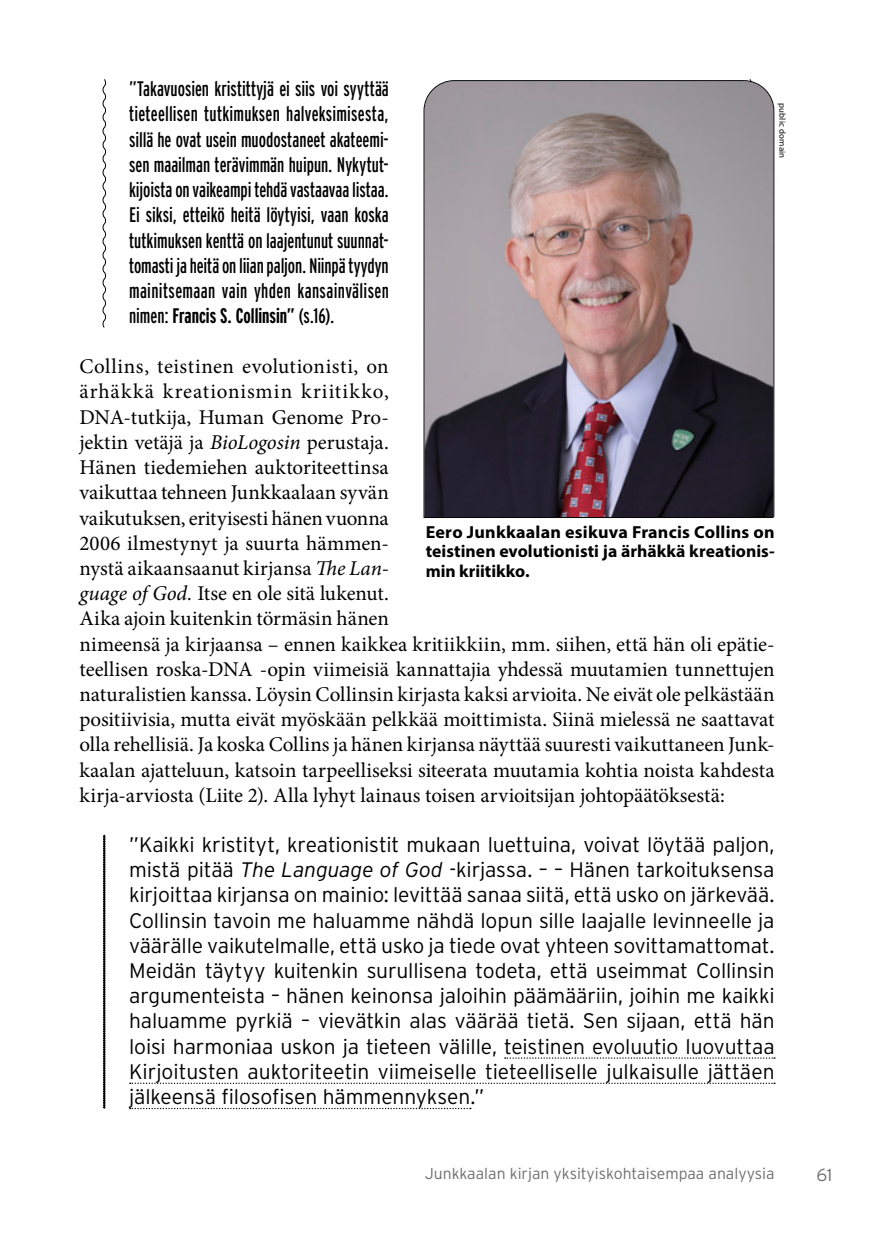
<style>
.page{position:relative;width:874px;height:1241px;background:#fff}
.page>*{position:absolute;margin:0;border:0;box-sizing:border-box;transform-origin:0 0}
.t1{font:21px/25.2px "Minion Pro";letter-spacing:.005em;color:#000}
.t2{font:300 21px/25.2px "Interstate";letter-spacing:-.005em;color:#000;text-align:justify}
.t3{font:21px/25.2px "Interstate Compressed";letter-spacing:.015em;color:#000;text-align:justify}
.t4{font:700 17.5px/19.2px "Myriad Pro";color:#000;text-align:justify}
.t5{font:300 17.5px "Interstate";color:#6e6e6e}
.t6{font:300 15.75px "Interstate";color:#6e6e6e}
.t7{font:8.75px "Myriad Pro";letter-spacing:.025em;color:#000}
.s1{font-weight:700}
.s2{font-style:italic}
</style>
<div class="page">
<svg style="left:102px;top:79px;width:4px;height:249px"></svg>
<svg style="left:103px;top:834px;width:2px;height:274px"></svg>
<svg style="left:504px;top:1057px;width:270px;height:1px"></svg>
<svg style="left:130px;top:1082px;width:644px;height:1px"></svg>
<svg style="left:130px;top:1107px;width:338px;height:1px"></svg>
<svg style="left:423px;top:80px;width:351px;height:438px;background:#83757a"></svg>
<p class="t3" style="left:129px;top:76px;width:261px">”Takavuosien kristittyjä ei siis voi syyttää tieteellisen tutkimuksen halveksimisesta, sillä he ovat usein muodostaneet akateemi&shy;sen maailman terävimmän huipun. Nykytut&shy;kijoista on vaikeampi tehdä vastaavaa listaa.<br>Ei siksi, etteikö heitä löytyisi, vaan koska tutkimuksen kenttä on laajentunut suunnat&shy;tomasti ja heitä on liian paljon. Niinpä tyydyn mainitsemaan vain yhden kansainvälisen nimen: <span class="s1">Francis S. Collinsin”</span> (s.16).</p>
<p class="t1" style="left:79px;top:354px;width:696px">Collins, teistinen evolutionisti, on<br>ärhäkkä kreationismin kriitikko,<br>DNA-tutkija, Human Genome Pro-<br>jektin vetäjä ja <span class="s2">BioLogosin</span> perustaja.<br>Hänen tiedemiehen auktoriteettinsa<br>vaikuttaa tehneen Junkkaalaan syvän<br>vaikutuksen, erityisesti hänen vuonna<br>2006 ilmestynyt ja suurta hämmen-<br>nystä aikaansaanut kirjansa <span class="s2">The Lan-<br>guage of God.</span> Itse en ole sitä lukenut.<br>Aika ajoin kuitenkin törmäsin hänen<br>nimeensä ja kirjaansa – ennen kaikkea kritiikkiin, mm. siihen, että hän oli epätie&shy;teellisen roska-DNA -opin viimeisiä kannattajia yhdessä muutamien tunnettujen naturalistien kanssa. Löysin Collinsin kirjasta kaksi arvioita. Ne eivät ole pelkästään positiivisia, mutta eivät myöskään pelkkää moittimista. Siinä mielessä ne saattavat olla rehellisiä. Ja koska Collins ja hänen kirjansa näyttää suuresti vaikuttaneen Junk&shy;kaalan ajatteluun, katsoin tarpeelliseksi siteerata muutamia kohtia noista kahdesta kirja-arviosta (Liite 2). Alla lyhyt lainaus toisen arvioitsijan johtopäätöksestä:</p>
<p class="t2" style="left:129px;top:831px;width:646px">”Kaikki kristityt, kreationistit mukaan luettuina, voivat löytää paljon, mistä pitää <span class="s2">The Language of God</span> -kirjassa. – – Hänen tarkoituksensa kirjoittaa kirjansa on mainio: levittää sanaa siitä, että usko on järkevää.<br>Collinsin tavoin me haluamme nähdä lopun sille laajalle levinneelle ja väärälle vaikutelmalle, että usko ja tiede ovat yhteen sovittamattomat.<br>Meidän täytyy kuitenkin surullisena todeta, että useimmat Collinsin argumenteista – hänen keinonsa jaloihin päämääriin, joihin me kaikki haluamme pyrkiä – vievätkin alas väärää tietä. Sen sijaan, että hän loisi harmoniaa uskon ja tieteen välille, teistinen evoluutio luovuttaa Kirjoitusten auktoriteetin viimeiselle tieteelliselle julkaisulle jättäen jälkeensä filosofisen hämmennyksen.”</p>
<p class="t7" style="left:787px;top:103px;width:56px;rotate:90deg">public domain</p>
<p class="t4" style="left:425px;top:522px;width:350px">Eero Junkkaalan esikuva Francis Collins on teistinen evolutionisti ja ärhäkkä kreationis&shy;min kriitikko.</p>
<p class="t6" style="left:424px;top:1164px;width:351px">Junkkaalan kirjan yksityiskohtaisempaa analyysia</p>
<p class="t5" style="left:815px;top:1164px;width:17px">61</p>
</div>
